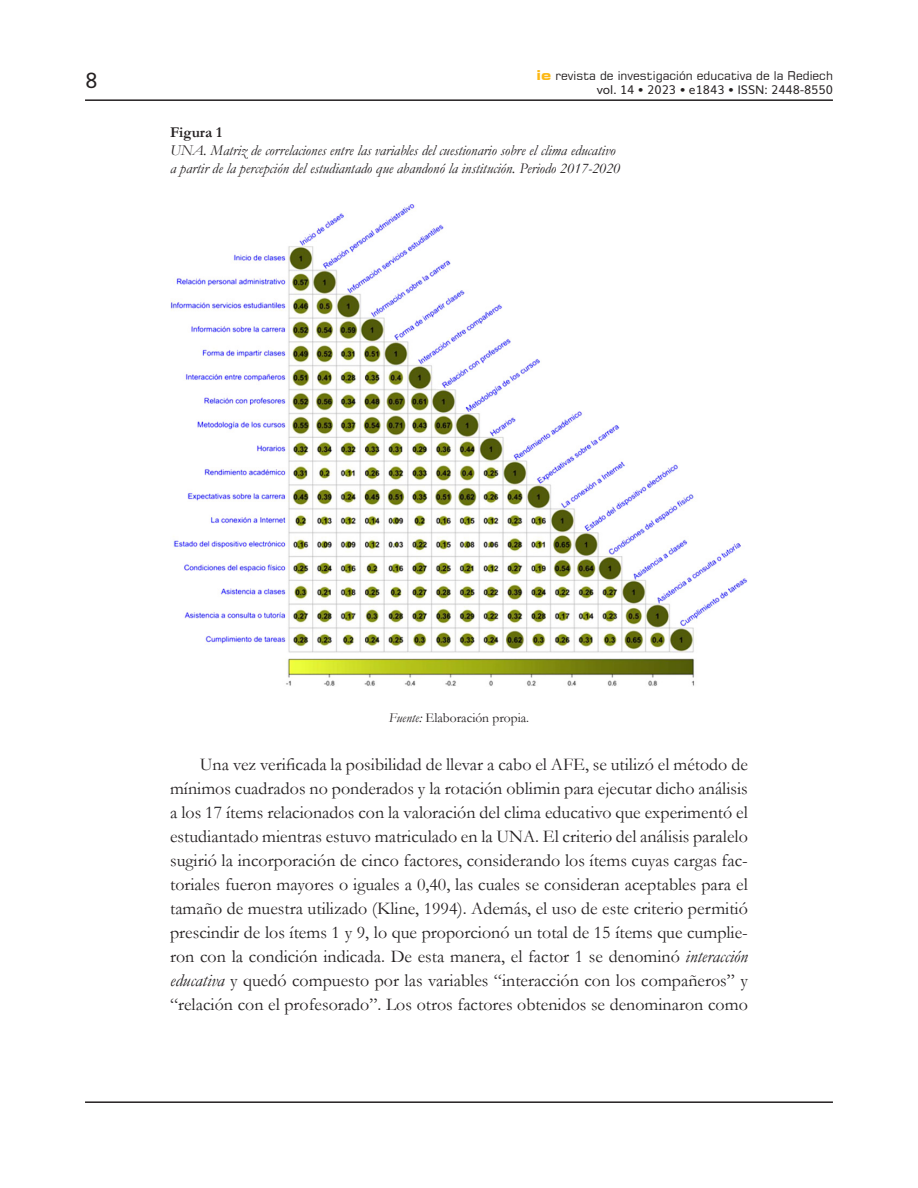
<style>
.page{position:relative;width:918px;height:1188px;background:#fff}
.page>*{position:absolute;margin:0;border:0;box-sizing:border-box;transform-origin:0 0}
.t1{font:21px "Muli";color:#231f20}
.Cuerpo{font:18px/24px "Garamond";color:#231f20;text-align:justify}
.Figura-Down{font:italic 15px "Garamond";color:#231f20}
.Figura-Up{font:700 15px "Garamond";color:#231f20}
.Figura-Fuente{font:13.5px "Garamond";color:#231f20}
.t2{font:12px "Square 721 BT";color:#231f20}
.t3{font:12px "Muli";color:#231f20}
.s1{font-weight:700;font-stretch:expanded;font-size:13.5px;color:#fcb814}
.s2{font-style:italic}
</style>
<div class="page">
<hr style="left:85px;top:99px;width:748px;height:2px;background:#231f20">
<hr style="left:85px;top:1101px;width:748px;height:2px;background:#231f20">
<img style="left:170px;top:204px;width:578px;height:482px">
<p class="t1" style="left:85px;top:64px;width:14px">8</p>
<p class="t2" style="left:537px;top:68px;width:298px"><span class="s1">ie</span> revista de investigación educativa de la Rediech</p>
<p class="t3" style="left:597px;top:80px;width:238px">vol. 14 • 2023 • e1843 • ISSN: 2448-8550</p>
<p class="Figura-Up" style="left:170px;top:122px;width:53px">Figura 1</p>
<p class="Figura-Down" style="left:170px;top:140px;width:447px">UNA. Matriz de correlaciones entre las variables del cuestionario sobre el clima educativo</p>
<p class="Figura-Down" style="left:170px;top:158px;width:452px">a partir de la percepción del estudiantado que abandonó la institución. Periodo 2017-2020</p>
<p class="Figura-Fuente" style="left:389px;top:709px;width:142px"><span class="s2">Fuente:</span> Elaboración propia.</p>
<p class="Cuerpo" style="left:170px;top:752px;width:579px;text-indent:30px">Una vez verificada la posibilidad de llevar a cabo el AFE, se utilizó el método de mínimos cuadrados no ponderados y la rotación oblimin para ejecutar dicho análisis a los 17 ítems relacionados con la valoración del clima educativo que experimentó el estudiantado mientras estuvo matriculado en la UNA. El criterio del análisis paralelo sugirió la incorporación de cinco factores, considerando los ítems cuyas cargas fac&shy;toriales fueron mayores o iguales a 0,40, las cuales se consideran aceptables para el tamaño de muestra utilizado (Kline, 1994). Además, el uso de este criterio permitió prescindir de los ítems 1 y 9, lo que proporcionó un total de 15 ítems que cumplie&shy;ron con la condición indicada. De esta manera, el factor 1 se denominó <span class="s2">interacción educativa</span> y quedó compuesto por las variables “interacción con los compañeros” y “relación con el profesorado”. Los otros factores obtenidos se denominaron como</p>
</div>
